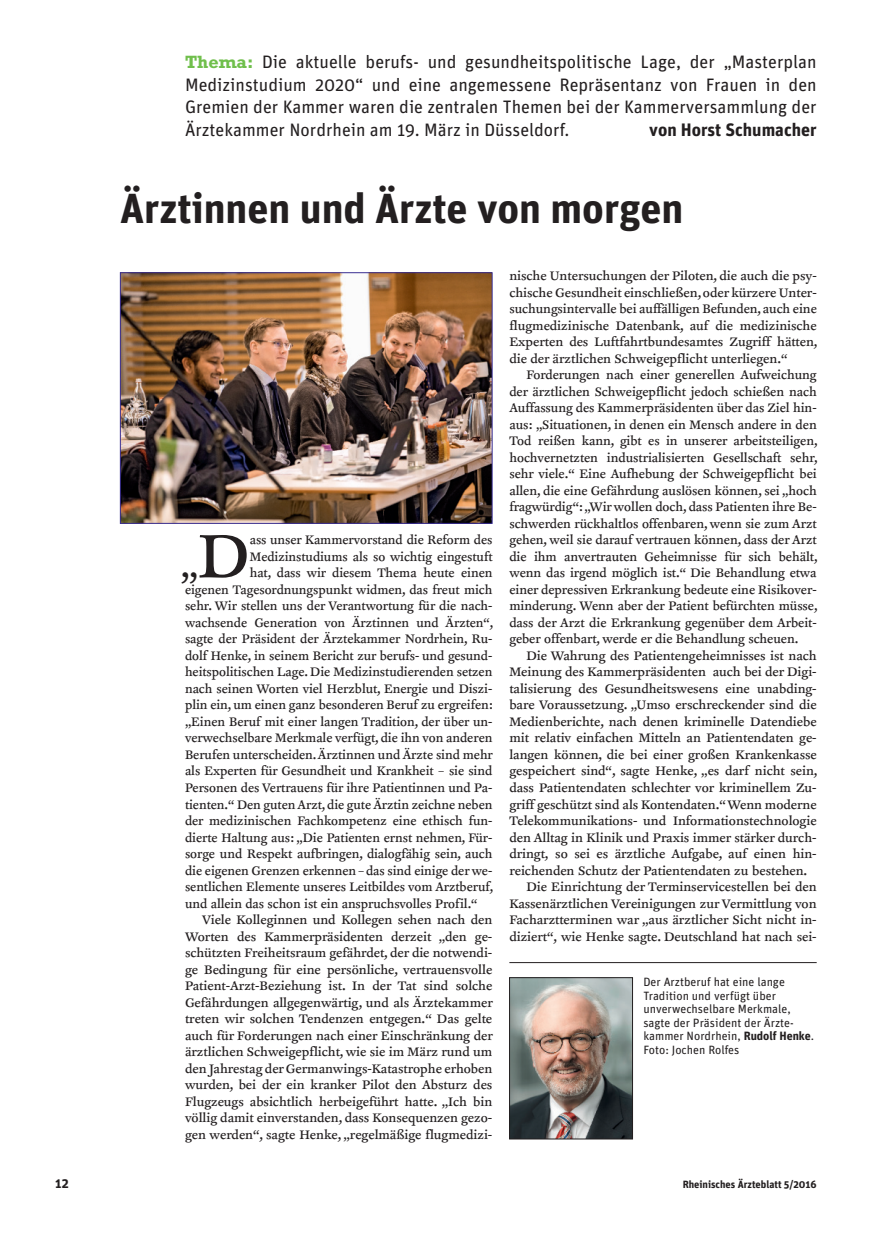
<style>
.page{position:relative;width:872px;height:1234px;background:#fff}
.page>*{position:absolute;margin:0;border:0;box-sizing:border-box;transform-origin:0 0}
.t1{font:700 42px "Unit";color:#231f20}
.t2{font:38.25px "Clifford Nine Roman";color:#231f20}
.t3{font:18px/22.5px "Unit";color:#231f20;text-align:justify}
.t4{font:700 18px "Unit";color:#231f20}
.t5{font:14.25px/16.5px "Clifford Nine Roman";color:#231f20;text-align:justify}
.t6{font:700 13.5px "Unit";color:#231f20}
.t7{font:12px/13.5px "Unit";color:#231f20}
.t8{font:700 10.5px "Unit";color:#231f20}
.s1{font-family:"Rockwell";font-weight:700;color:#70bf4c}
.s2{font-size:70.65px}
.s3{font-weight:700}
</style>
<div class="page">
<img style="left:122px;top:274px;width:368px;height:247px">
<div style="left:120px;top:272px;width:372px;height:251px;border:1px solid #3a2f92"></div>
<hr style="left:509px;top:962px;width:307px;height:1px;background:#231f20">
<img style="left:511px;top:979px;width:119px;height:157px">
<div style="left:509px;top:977px;width:123px;height:161px;border:1px solid #231f20"></div>
<p class="t3" style="left:185px;top:52px;width:633px"><span class="s1">Thema:</span> Die aktuelle berufs- und gesundheitspolitische Lage, der „Masterplan Medizinstudium 2020“ und eine angemessene Repräsentanz von Frauen in den Gremien der Kammer waren die zentralen Themen bei der Kammerversammlung der Ärztekammer Nordrhein am 19. März in Düsseldorf.</p>
<p class="t4" style="left:649px;top:122px;width:169px">von Horst Schumacher</p>
<h1 class="t1" style="left:120px;top:191px;width:565px">Ärztinnen und Ärzte von morgen</h1>
<h2 class="t2" style="left:181px;top:551px;width:71px">„<span class="s2">D</span></h2>
<p class="t5" style="left:250px;top:532px;width:244px">ass unser Kammervorstand die Reform des</p>
<p class="t5" style="left:250px;top:549px;width:244px">Medizinstudiums als so wichtig eingestuft</p>
<p class="t5" style="left:250px;top:565px;width:244px">hat, dass wir diesem Thema heute einen</p>
<p class="t5" style="left:185px;top:582px;width:309px">eigenen Tagesordnungspunkt widmen, das freut mich</p>
<p class="t5" style="left:185px;top:598px;width:309px">sehr. Wir stellen uns der Verantwortung für die nach-</p>
<p class="t5" style="left:185px;top:615px;width:310px">wachsende Generation von Ärztinnen und Ärzten“,</p>
<p class="t5" style="left:185px;top:631px;width:309px">sagte der Präsident der Ärztekammer Nordrhein, Ru-</p>
<p class="t5" style="left:185px;top:648px;width:309px">dolf Henke, in seinem Bericht zur berufs- und gesund-</p>
<p class="t5" style="left:185px;top:664px;width:309px">heitspolitischen Lage. Die Medizinstudierenden setzen</p>
<p class="t5" style="left:185px;top:681px;width:309px">nach seinen Worten viel Herzblut, Energie und Diszi-</p>
<p class="t5" style="left:185px;top:697px;width:310px">plin ein, um einen ganz besonderen Beruf zu ergreifen:</p>
<p class="t5" style="left:185px;top:714px;width:309px">„Einen Beruf mit einer langen Tradition, der über un-</p>
<p class="t5" style="left:185px;top:730px;width:309px">verwechselbare Merkmale verfügt, die ihn von anderen</p>
<p class="t5" style="left:185px;top:747px;width:309px">Berufen unterscheiden. Ärztinnen und Ärzte sind mehr</p>
<p class="t5" style="left:185px;top:763px;width:309px">als Experten für Gesundheit und Krankheit − sie sind</p>
<p class="t5" style="left:185px;top:780px;width:309px">Personen des Vertrauens für ihre Patientinnen und Pa-</p>
<p class="t5" style="left:185px;top:796px;width:309px">tienten.“ Den guten Arzt, die gute Ärztin zeichne neben</p>
<p class="t5" style="left:185px;top:813px;width:309px">der medizinischen Fachkompetenz eine ethisch fun-</p>
<p class="t5" style="left:185px;top:829px;width:309px">dierte Haltung aus: „Die Patienten ernst nehmen, Für-</p>
<p class="t5" style="left:185px;top:846px;width:309px">sorge und Respekt aufbringen, dialogfähig sein, auch</p>
<p class="t5" style="left:185px;top:862px;width:309px">die eigenen Grenzen erkennen – das sind einige der we-</p>
<p class="t5" style="left:185px;top:879px;width:310px">sentlichen Elemente unseres Leitbildes vom Arztberuf,</p>
<p class="t5" style="left:185px;top:895px;width:294px">und allein das schon ist ein anspruchsvolles Profil.“</p>
<p class="t5" style="left:202px;top:912px;width:292px">Viele Kolleginnen und Kollegen sehen nach den</p>
<p class="t5" style="left:185px;top:928px;width:309px">Worten des Kammerpräsidenten derzeit „den ge-</p>
<p class="t5" style="left:185px;top:945px;width:309px">schützten Freiheitsraum gefährdet, der die notwendi-</p>
<p class="t5" style="left:185px;top:961px;width:309px">ge Bedingung für eine persönliche, vertrauensvolle</p>
<p class="t5" style="left:185px;top:978px;width:309px">Patient-Arzt-Beziehung ist. In der Tat sind solche</p>
<p class="t5" style="left:185px;top:994px;width:309px">Gefährdungen allgegenwärtig, und als Ärztekammer</p>
<p class="t5" style="left:185px;top:1011px;width:309px">treten wir solchen Tendenzen entgegen.“ Das gelte</p>
<p class="t5" style="left:185px;top:1027px;width:309px">auch für Forderungen nach einer Einschränkung der</p>
<p class="t5" style="left:185px;top:1044px;width:309px">ärztlichen Schweigepflicht, wie sie im März rund um</p>
<p class="t5" style="left:185px;top:1060px;width:309px">den Jahrestag der Germanwings-Katastrophe erhoben</p>
<p class="t5" style="left:185px;top:1077px;width:309px">wurden, bei der ein kranker Pilot den Absturz des</p>
<p class="t5" style="left:185px;top:1093px;width:309px">Flugzeugs absichtlich herbeigeführt hatte. „Ich bin</p>
<p class="t5" style="left:185px;top:1110px;width:309px">völlig damit einverstanden, dass Konsequenzen gezo-</p>
<p class="t5" style="left:185px;top:1126px;width:309px">gen werden“, sagte Henke, „regelmäßige flugmedizi-</p>
<p class="t5" style="left:509px;top:268px;width:310px">nische Untersuchungen der Piloten, die auch die psy&shy;chische Gesundheit einschließen, oder kürzere Unter - suchungsintervalle bei auffälligen Befunden, auch eine flugmedizinische Datenbank, auf die medizinische Experten des Luftfahrtbundesamtes Zugriff hätten, die der ärztlichen Schweigepflicht unterliegen.“</p>
<p class="t5" style="left:509px;top:367px;width:310px;text-indent:17px">Forderungen nach einer generellen Aufweichung der ärztlichen Schweigepflicht jedoch schießen nach Auffassung des Kammerpräsidenten über das Ziel hin&shy;aus: „Situationen, in denen ein Mensch andere in den Tod reißen kann, gibt es in unserer arbeitsteiligen, hochvernetzten industrialisierten Gesellschaft sehr, sehr viele.“ Eine Aufhebung der Schweigepflicht bei allen, die eine Gefährdung auslösen können, sei „hoch fragwürdig“: „Wir wollen doch, dass Patienten ihre Be&shy;schwerden rückhaltlos offenbaren, wenn sie zum Arzt gehen, weil sie darauf vertrauen können, dass der Arzt die ihm anvertrauten Geheimnisse für sich behält, wenn das irgend möglich ist.“ Die Behandlung etwa einer depressiven Erkrankung bedeute eine Risikover&shy;minderung. Wenn aber der Patient befürchten müsse, dass der Arzt die Erkrankung gegenüber dem Arbeit&shy;geber offenbart, werde er die Behandlung scheuen.</p>
<p class="t5" style="left:526px;top:648px;width:292px">Die Wahrung des Patientengeheimnisses ist nach</p>
<p class="t5" style="left:509px;top:664px;width:309px">Meinung des Kammerpräsidenten auch bei der Digi-</p>
<p class="t5" style="left:509px;top:681px;width:309px">talisierung des Gesundheitswesens eine unabding-</p>
<p class="t5" style="left:509px;top:697px;width:309px">bare Voraussetzung. „Umso erschreckender sind die</p>
<p class="t5" style="left:509px;top:714px;width:309px">Medienberichte, nach denen kriminelle Datendiebe</p>
<p class="t5" style="left:509px;top:730px;width:309px">mit relativ einfachen Mitteln an Patientendaten ge-</p>
<p class="t5" style="left:509px;top:747px;width:309px">langen können, die bei einer großen Krankenkasse</p>
<p class="t5" style="left:509px;top:763px;width:310px">gespeichert sind“, sagte Henke, „es darf nicht sein,</p>
<p class="t5" style="left:509px;top:780px;width:309px">dass Patientendaten schlechter vor kriminellem Zu-</p>
<p class="t5" style="left:509px;top:796px;width:309px">griff geschützt sind als Kontendaten.“ Wenn moderne</p>
<p class="t5" style="left:509px;top:813px;width:309px">Telekommunikations- und Informationstechnologie</p>
<p class="t5" style="left:509px;top:829px;width:309px">den Alltag in Klinik und Praxis immer stärker durch-</p>
<p class="t5" style="left:509px;top:846px;width:309px">dringt, so sei es ärztliche Aufgabe, auf einen hin-</p>
<p class="t5" style="left:509px;top:862px;width:299px">reichenden Schutz der Patientendaten zu bestehen.</p>
<p class="t5" style="left:526px;top:879px;width:292px">Die Einrichtung der Terminservicestellen bei den</p>
<p class="t5" style="left:509px;top:895px;width:309px">Kassenärztlichen Vereinigungen zur Vermittlung von</p>
<p class="t5" style="left:509px;top:912px;width:309px">Facharztterminen war „aus ärztlicher Sicht nicht in-</p>
<p class="t5" style="left:509px;top:928px;width:309px">diziert“, wie Henke sagte. Deutschland hat nach sei-</p>
<p class="t7" style="left:643px;top:976px;width:172px">Der Arztberuf hat eine lange<br>Tradition und verfügt über unverwechselbare Merkmale, sagte der Präsident der Ärzte&shy;kammer Nordrhein, <span class="s3">Rudolf Henke</span>.<br>Foto: Jochen Rolfes</p>
<p class="t6" style="left:55px;top:1177px;width:15px">12</p>
<p class="t8" style="left:682px;top:1180px;width:135px">Rheinisches Ärzteblatt 5/2016</p>
</div>
